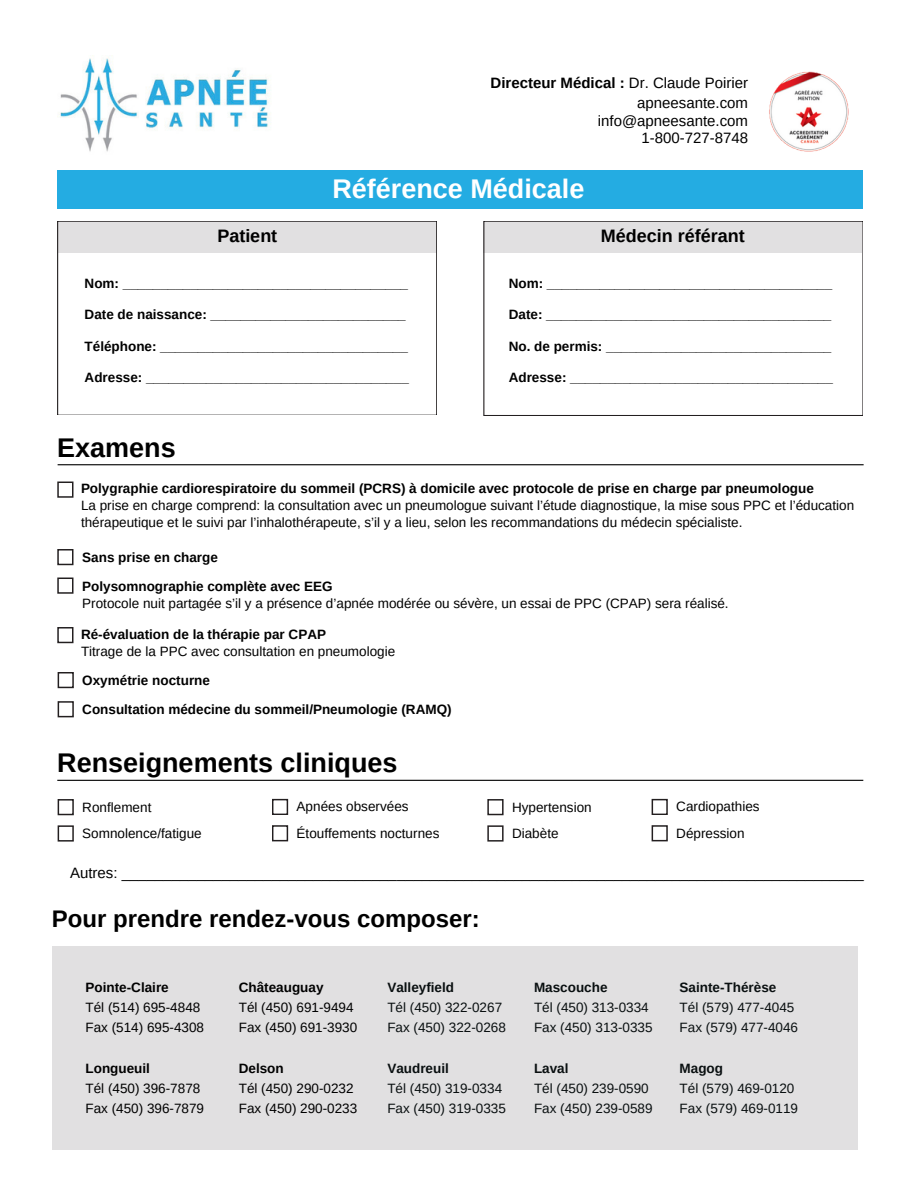
<style>
.page{position:relative;width:918px;height:1188px;background:#fff}
.page>*{position:absolute;margin:0;border:0;box-sizing:border-box;transform-origin:0 0}
.t1{font:700 27px "Arimo";color:#000}
.t2{font:700 27px "Arimo";color:#fff}
.t3{font:700 24px "Arimo";color:#000}
.t4{font:700 18px "Arimo";color:#000}
.t5{font:15px/20.2px "Arimo";color:#000;text-align:right}
.t6{font:700 13.5px "Arimo";color:#000}
.t7{font:13.5px/16.8px "Arimo";color:#000}
.t8{font:13.5px "Arimo";color:#090f10}
.t9{font:700 13.5px "Arimo";color:#090f10}
.s1{font-weight:700}
</style>
<div class="page">
<svg style="left:58px;top:221px;width:379px;height:194px"></svg>
<div style="left:483px;top:221px;width:379px;height:32px;background:#e1e0e1"></div>
<div style="left:484px;top:221px;width:379px;height:195px;border:1px solid #231f20"></div>
<div style="left:58px;top:171px;width:805px;height:38px;background:#24ace2"></div>
<img style="left:57px;top:57px;width:212px;height:95px">
<svg style="left:57px;top:482px;width:16px;height:16px"></svg>
<svg style="left:57px;top:549px;width:17px;height:16px"></svg>
<svg style="left:57px;top:578px;width:17px;height:16px"></svg>
<svg style="left:57px;top:627px;width:16px;height:16px"></svg>
<div style="left:53px;top:946px;width:805px;height:204px;background:#e1e0e1"></div>
<hr style="left:58px;top:464px;width:806px;height:1px;background:#000">
<hr style="left:57px;top:780px;width:806px;height:1px;background:#000">
<img style="left:769px;top:71px;width:80px;height:81px">
<svg style="left:58px;top:672px;width:16px;height:16px"></svg>
<svg style="left:58px;top:701px;width:16px;height:16px"></svg>
<svg style="left:58px;top:799px;width:16px;height:16px"></svg>
<svg style="left:58px;top:825px;width:16px;height:17px"></svg>
<svg style="left:272px;top:799px;width:16px;height:16px"></svg>
<svg style="left:272px;top:825px;width:16px;height:16px"></svg>
<svg style="left:487px;top:799px;width:17px;height:16px"></svg>
<svg style="left:487px;top:825px;width:17px;height:17px"></svg>
<svg style="left:652px;top:799px;width:16px;height:16px"></svg>
<svg style="left:652px;top:825px;width:16px;height:16px"></svg>
<h5 class="t5" style="left:491px;top:72px;width:259px"><span class="s1">Directeur Médical :</span> Dr. Claude Poirier apneesante.com</h5>
<h5 class="t5" style="left:598px;top:112px;width:152px;line-height:16.8px">info@apneesante.com<br>1-800-727-8748</h5>
<p class="t4" style="left:217px;top:225px;width:61px">Patient</p>
<p class="t2" style="left:332px;top:173px;width:253px">Référence Médicale</p>
<h4 class="t4" style="left:601px;top:225px;width:145px">Médecin référant</h4>
<h3 class="t6" style="left:85px;top:276px;width:325px">Nom: ______________________________________</h3>
<h3 class="t6" style="left:85px;top:307px;width:323px">Date de naissance: __________________________</h3>
<h3 class="t6" style="left:85px;top:339px;width:325px">Téléphone: _________________________________</h3>
<h3 class="t6" style="left:85px;top:370px;width:326px">Adresse: ___________________________________</h3>
<p class="t1" style="left:57px;top:432px;width:120px">Examens</p>
<p class="t6" style="left:509px;top:276px;width:325px">Nom: ______________________________________</p>
<p class="t6" style="left:509px;top:307px;width:324px">Date: ______________________________________</p>
<p class="t6" style="left:509px;top:339px;width:324px">No. de permis: ______________________________</p>
<p class="t6" style="left:509px;top:370px;width:326px">Adresse: ___________________________________</p>
<p class="t6" style="left:81px;top:481px;width:734px">Polygraphie cardiorespiratoire du sommeil (PCRS) à domicile avec protocole de prise en charge par pneumologue</p>
<p class="t7" style="left:81px;top:497px;width:775px">La prise en charge comprend: la consultation avec un pneumologue suivant l’étude diagnostique, la mise sous PPC et l’éducation thérapeutique et le suivi par l’inhalothérapeute, s’il y a lieu, selon les recommandations du médecin spécialiste.</p>
<h5 class="t6" style="left:82px;top:549px;width:137px">Sans prise en charge</h5>
<p class="t6" style="left:82px;top:578px;width:252px">Polysomnographie complète avec EEG</p>
<p class="t7" style="left:82px;top:594px;width:648px">Protocole nuit partagée s’il y a présence d’apnée modérée ou sévère, un essai de PPC (CPAP) sera réalisé.</p>
<p class="t6" style="left:81px;top:627px;width:247px">Ré-évaluation de la thérapie par CPAP</p>
<h1 class="t7" style="left:81px;top:643px;width:316px">Titrage de la PPC avec consultation en pneumologie</h1>
<h1 class="t6" style="left:82px;top:672px;width:129px">Oxymétrie nocturne</h1>
<h5 class="t6" style="left:82px;top:702px;width:371px">Consultation médecine du sommeil/Pneumologie (RAMQ)</h5>
<h5 class="t1" style="left:57px;top:748px;width:342px">Renseignements cliniques</h5>
<h3 class="t7" style="left:82px;top:799px;width:71px">Ronflement</h3>
<p class="t7" style="left:82px;top:825px;width:121px">Somnolence/fatigue</p>
<p class="t7" style="left:297px;top:798px;width:114px">Apnées observées</p>
<p class="t7" style="left:297px;top:825px;width:144px">Étouffements nocturnes</p>
<p class="t7" style="left:512px;top:799px;width:81px">Hypertension</p>
<p class="t7" style="left:512px;top:825px;width:48px">Diabète</p>
<p class="t7" style="left:676px;top:798px;width:85px">Cardiopathies</p>
<p class="t7" style="left:676px;top:825px;width:70px">Dépression</p>
<h1 class="t5" style="left:70px;top:863px;width:795px">Autres: _________________________________________________________________________________________</h1>
<h5 class="t3" style="left:52px;top:905px;width:429px">Pour prendre rendez-vous composer:</h5>
<p class="t6" style="left:86px;top:980px;width:85px">Pointe-Claire</p>
<p class="t7" style="left:86px;top:999px;width:116px">Tél (514) 695-4848</p>
<h4 class="t7" style="left:86px;top:1019px;width:120px">Fax (514) 695-4308</h4>
<h2 class="t6" style="left:86px;top:1061px;width:66px">Longueuil</h2>
<p class="t7" style="left:86px;top:1080px;width:116px">Tél (450) 396-7878</p>
<p class="t7" style="left:86px;top:1100px;width:120px">Fax (450) 396-7879</p>
<p class="t6" style="left:239px;top:980px;width:86px">Châteauguay</p>
<p class="t7" style="left:239px;top:999px;width:116px">Tél (450) 691-9494</p>
<p class="t7" style="left:239px;top:1019px;width:120px">Fax (450) 691-3930</p>
<p class="t6" style="left:239px;top:1061px;width:46px">Delson</p>
<p class="t7" style="left:239px;top:1080px;width:116px">Tél (450) 290-0232</p>
<p class="t7" style="left:239px;top:1100px;width:120px">Fax (450) 290-0233</p>
<p class="t9" style="left:387px;top:979px;width:68px">Valleyfield</p>
<p class="t8" style="left:387px;top:1000px;width:116px">Tél (450) 322-0267</p>
<p class="t8" style="left:387px;top:1020px;width:120px">Fax (450) 322-0268</p>
<p class="t9" style="left:387px;top:1060px;width:63px">Vaudreuil</p>
<p class="t8" style="left:387px;top:1081px;width:116px">Tél (450) 319-0334</p>
<p class="t8" style="left:387px;top:1101px;width:120px">Fax (450) 319-0335</p>
<p class="t9" style="left:534px;top:980px;width:75px">Mascouche</p>
<p class="t8" style="left:534px;top:1000px;width:116px">Tél (450) 313-0334</p>
<p class="t8" style="left:534px;top:1020px;width:120px">Fax (450) 313-0335</p>
<p class="t9" style="left:534px;top:1061px;width:36px">Laval</p>
<p class="t8" style="left:534px;top:1081px;width:116px">Tél (450) 239-0590</p>
<p class="t8" style="left:534px;top:1101px;width:120px">Fax (450) 239-0589</p>
<p class="t9" style="left:680px;top:980px;width:98px">Sainte-Thérèse</p>
<p class="t8" style="left:680px;top:1000px;width:116px">Tél (579) 477-4045</p>
<p class="t8" style="left:680px;top:1020px;width:120px">Fax (579) 477-4046</p>
<p class="t9" style="left:680px;top:1061px;width:45px">Magog</p>
<p class="t8" style="left:680px;top:1081px;width:116px">Tél (579) 469-0120</p>
<p class="t8" style="left:680px;top:1101px;width:120px">Fax (579) 469-0119</p>
</div>
